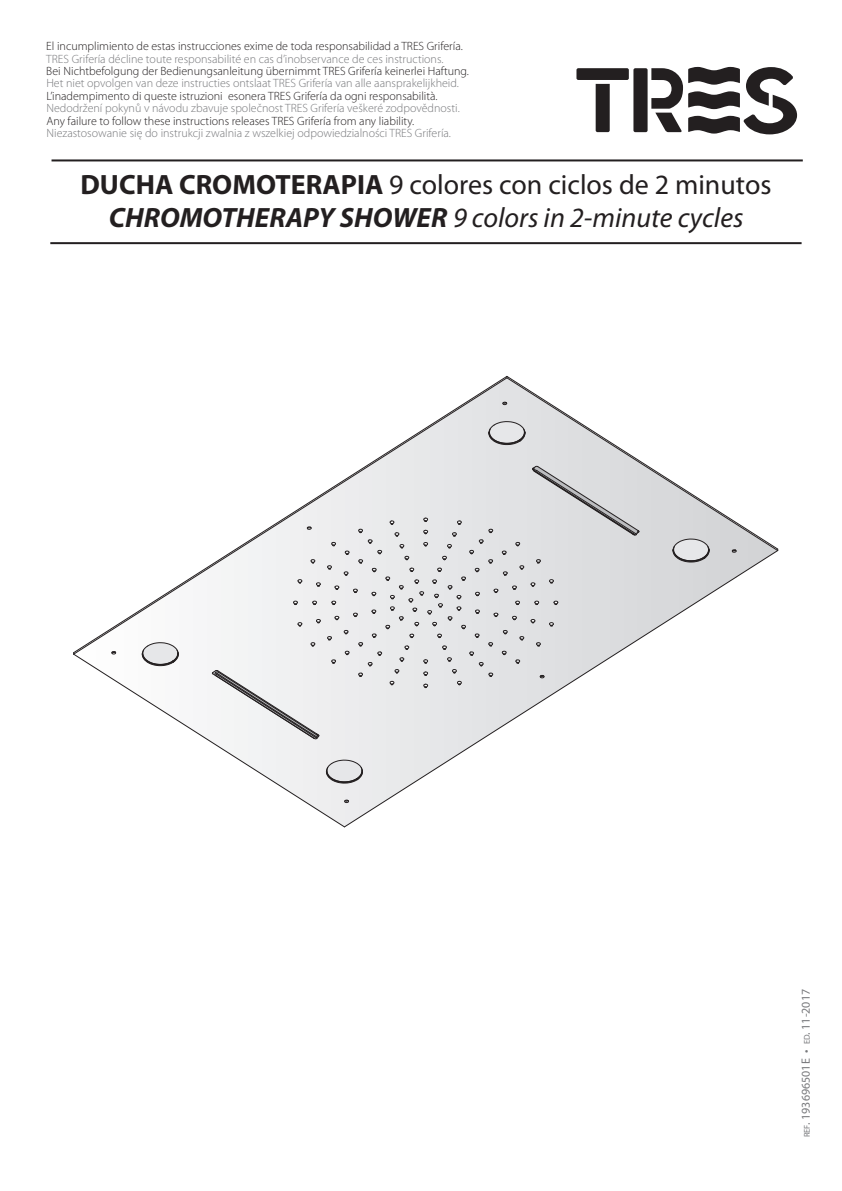
<style>
.page{position:relative;width:842px;height:1191px;background:#fff}
.page>*{position:absolute;margin:0;border:0;box-sizing:border-box;transform-origin:0 0}
.t1{font:28px/33.6px "Myriad Pro";color:#231f20;text-align:center}
.t2{font:300 12px "Myriad Pro";color:#77787b}
.t3{font:300 12px "Myriad Pro";color:#231f20}
.t4{font:12px "Myriad Pro";color:#77787b}
.s1{font-weight:700}
.s2{font-weight:700;font-style:italic}
.s3{font-style:italic}
.s4{font-size:8.4px}
</style>
<div class="page">
<div style="left:576px;top:68px;width:53px;height:12px;background:#231f20;border-radius:2px"></div>
<svg style="left:596px;top:84px;width:14px;height:48px"></svg>
<div style="left:633px;top:68px;width:15px;height:64px;background:#231f20;border-radius:2px"></div>
<svg style="left:651px;top:67px;width:146px;height:67px"></svg>
<svg style="left:346px;top:739px;width:137px;height:88px"></svg>
<svg style="left:508px;top:377px;width:271px;height:262px"></svg>
<svg style="left:74px;top:375px;width:434px;height:278px"></svg>
<svg style="left:73px;top:653px;width:273px;height:175px"></svg>
<svg style="left:141px;top:642px;width:38px;height:24px"></svg>
<svg style="left:672px;top:538px;width:38px;height:25px"></svg>
<svg style="left:111px;top:650px;width:5px;height:5px"></svg>
<svg style="left:344px;top:799px;width:5px;height:4px"></svg>
<svg style="left:488px;top:421px;width:38px;height:24px"></svg>
<svg style="left:326px;top:759px;width:37px;height:25px"></svg>
<svg style="left:502px;top:400px;width:5px;height:5px"></svg>
<svg style="left:212px;top:465px;width:428px;height:274px"></svg>
<svg style="left:731px;top:548px;width:47px;height:30px"></svg>
<hr style="left:50px;top:242px;width:751px;height:2px;background:#231f20">
<hr style="left:52px;top:159px;width:751px;height:2px;background:#231f20">
<p class="t3" style="left:46px;top:40px;width:418px">El incumplimiento de estas instrucciones exime de toda responsabilidad a TRES Grifería.</p>
<p class="t2" style="left:46px;top:52px;width:399px">TRES Grifería décline toute responsabilité en cas d’inobservance de ces instructions.</p>
<p class="t3" style="left:46px;top:64px;width:424px">Bei Nichtbefolgung der Bedienungsanleitung übernimmt TRES Grifería keinerlei Haftung.</p>
<p class="t2" style="left:46px;top:77px;width:414px">Het niet opvolgen van deze instructies ontslaat TRES Grifería van alle aansprakelijkheid.</p>
<p class="t3" style="left:46px;top:89px;width:393px">L’inadempimento di queste istruzioni esonera TRES Grifería da ogni responsabilità.</p>
<p class="t2" style="left:46px;top:102px;width:415px">Nedodržení pokynů v návodu zbavuje společnost TRES Grifería veškeré zodpovědnosti.</p>
<p class="t3" style="left:46px;top:114px;width:370px">Any failure to follow these instructions releases TRES Grifería from any liability.</p>
<p class="t2" style="left:46px;top:126px;width:406px">Niezastosowanie się do instrukcji zwalnia z wszelkiej odpowiedzialności TRES Grifería.</p>
<h1 class="t1" style="left:80px;top:167px;width:692px"><span class="s1">DUCHA CROMOTERAPIA</span> 9 colores con ciclos de 2 minutos<br><span class="s2">CHROMOTHERAPY SHOWER</span> <span class="s3">9 colors in 2-minute cycles</span></h1>
<p class="t4" style="left:798px;top:1137px;width:149px;rotate:-90deg"><span class="s4">REF</span>. 193696501E • <span class="s4">ED</span>. 11-2017</p>
</div>
